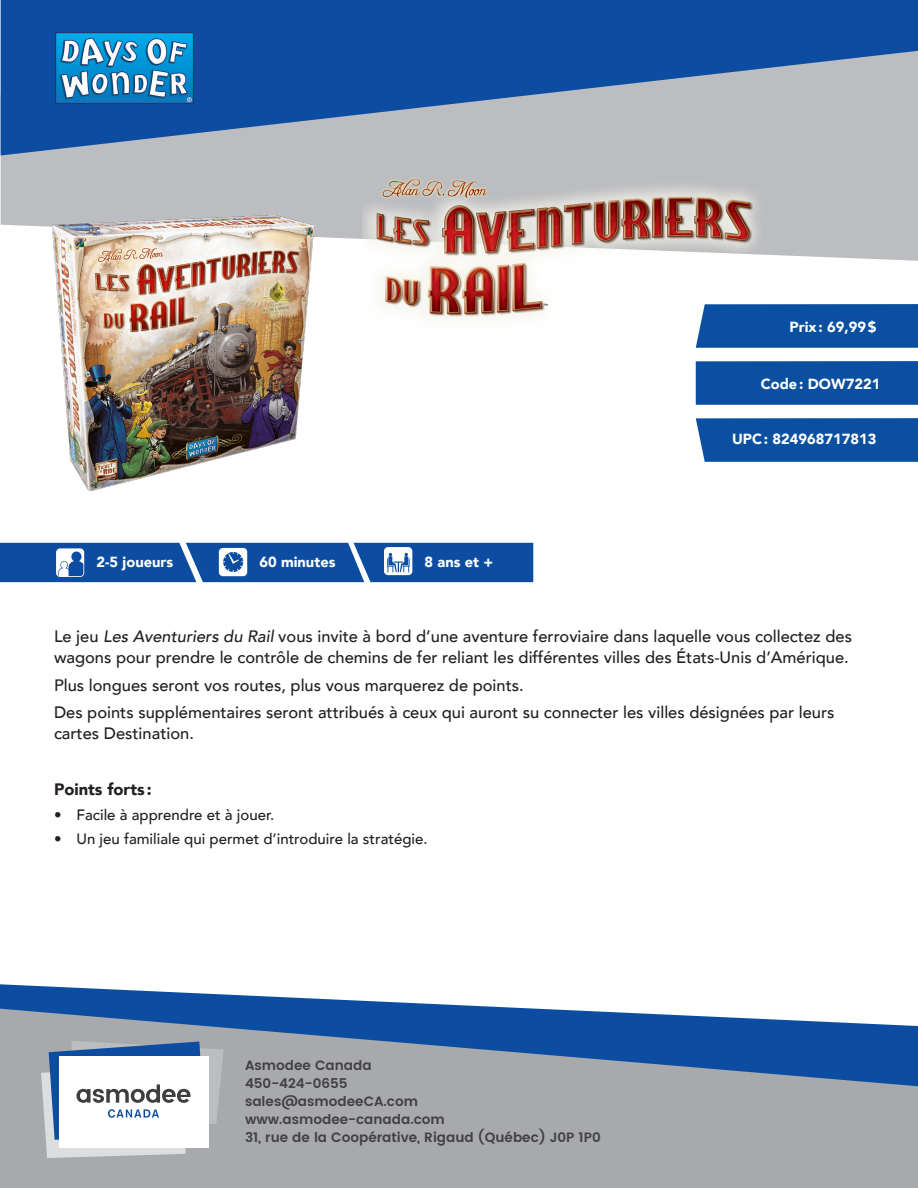
<style>
.page{position:relative;width:918px;height:1188px;background:#fff}
.page>*{position:absolute;margin:0;border:0;box-sizing:border-box;transform-origin:0 0}
.Description_Text{font:500 16.5px/21px "Avenir";color:#231f20}
.Description_Text-2{font:900 16.5px "Avenir";color:#231f20}
.t1{font:500 15px "Avenir";color:#231f20}
.infos{font:900 14.7px "Avenir";color:#fff}
.t2{font:600 13.5px/18px "Poppins";color:#414042}
.s1{font-style:italic}
</style>
<div class="page">
<svg style="left:1px;top:156px;width:917px;height:105px;background:#c0c1c4"></svg>
<svg style="left:0;top:984px;width:498px;height:23px"></svg>
<div style="left:696px;top:304px;width:222px;height:44px;background:#0b50a0"></div>
<div style="left:696px;top:361px;width:222px;height:44px;background:#0b50a0"></div>
<div style="left:696px;top:418px;width:222px;height:44px;background:#0b50a0"></div>
<svg style="left:1px;top:0;width:917px;height:156px;background:#4c75ac"></svg>
<svg style="left:0;top:1007px;width:918px;height:181px;background:#8696ac"></svg>
<svg style="left:41px;top:1041px;width:183px;height:117px"></svg>
<img style="left:55px;top:33px;width:138px;height:70px">
<img style="left:53px;top:216px;width:260px;height:274px">
<img style="left:362px;top:171px;width:401px;height:159px">
<svg style="left:0;top:543px;width:533px;height:39px;background:#245eaa"></svg>
<p class="infos" style="left:790px;top:314px;width:89px">Prix: 69,99$</p>
<p class="infos" style="left:761px;top:371px;width:121px">Code: DOW7221</p>
<p class="infos" style="left:97px;top:549px;width:78px">2-5 joueurs</p>
<p class="infos" style="left:259px;top:549px;width:78px">60 minutes</p>
<p class="infos" style="left:425px;top:549px;width:70px">8 ans et +</p>
<p class="infos" style="left:732px;top:426px;width:146px">UPC: 824968717813</p>
<p class="Description_Text" style="left:54px;top:625px;width:800px">Le jeu <span class="s1">Les Aventuriers du Rail</span> vous invite à bord d’une aventure ferroviaire dans laquelle vous collectez des wagons pour prendre le contrôle de chemins de fer reliant les différentes villes des États-Unis d’Amérique.</p>
<p class="Description_Text" style="left:54px;top:673px;width:471px">Plus longues seront vos routes, plus vous marquerez de points.</p>
<p class="Description_Text" style="left:54px;top:701px;width:782px">Des points supplémentaires seront attribués à ceux qui auront su connecter les villes désignées par leurs cartes Destination.</p>
<p class="Description_Text-2" style="left:54px;top:775px;width:99px">Points forts :</p>
<p class="t1" style="left:54px;top:801px;width:222px">• Facile à apprendre et à jouer.</p>
<p class="t1" style="left:54px;top:826px;width:375px">• Un jeu familiale qui permet d’introduire la stratégie.</p>
<p class="t2" style="left:245px;top:1057px;width:357px">Asmodee Canada<br>450-424-0655<br>sales@asmodeeCA.com www.asmodee-canada.com<br>31, rue de la Coopérative, Rigaud (Québec) J0P 1P0</p>
</div>
